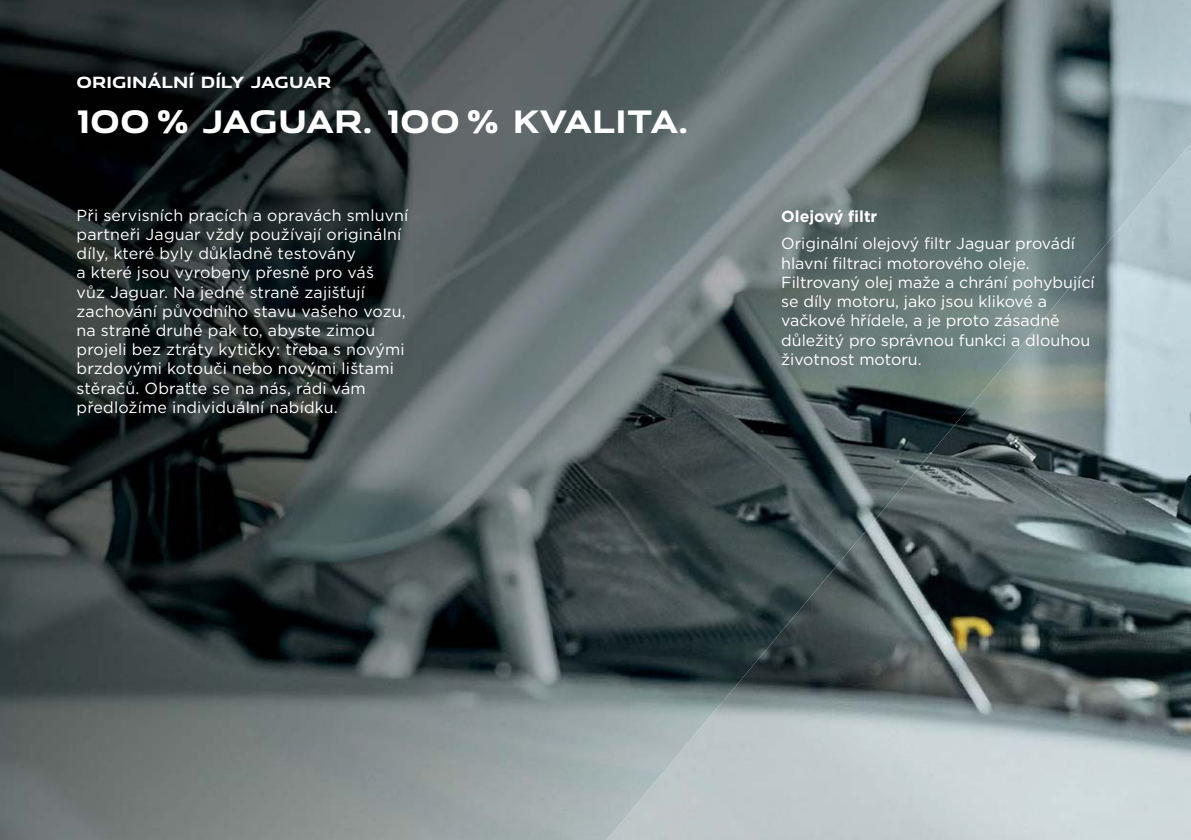
<style>
.page{position:relative;width:1191px;height:840px;background:#fff}
.page>*{position:absolute;margin:0;border:0;box-sizing:border-box;transform-origin:0 0}
.t1{font:700 31px "Jaguar Modern";color:#fff}
.t2{font:16px/19.2px "Gotham";color:#fff}
.t3{font:700 16px "Gotham";color:#fff}
.t4{font:700 15.6px "Jaguar Modern";color:#fff}
</style>
<div class="page">
<img style="left:631px;top:280px;width:560px;height:559px">
<img style="left:0;top:0;width:981px;height:490px">
<img style="left:980px;top:0;width:211px;height:280px">
<img style="left:980px;top:279px;width:99px;height:71px">
<img style="left:980px;top:349px;width:40px;height:47px">
<img style="left:0;top:489px;width:631px;height:350px">
<img style="left:630px;top:489px;width:211px;height:211px">
<img style="left:840px;top:489px;width:62px;height:74px">
<img style="left:630px;top:699px;width:96px;height:71px">
<img style="left:630px;top:769px;width:37px;height:44px">
<p class="t4" style="left:77px;top:73px;width:256px">ORIGINÁLNÍ DÍLY JAGUAR</p>
<h1 class="t1" style="left:77px;top:104px;width:613px">100 % JAGUAR. 100 % KVALITA.</h1>
<p class="t2" style="left:77px;top:206px;width:333px">Při servisních pracích a opravách smluvní partneři Jaguar vždy používají originální díly, které byly důkladně testovány<br>a které jsou vyrobeny přesně pro váš<br>vůz Jaguar. Na jedné straně zajišťují zachování původního stavu vašeho vozu, na straně druhé pak to, abyste zimou projeli bez ztráty kytičky: třeba s novými brzdovými kotouči nebo novými lištami stěračů. Obraťte se na nás, rádi vám předložíme individuální nabídku.</p>
<p class="t3" style="left:781px;top:210px;width:98px">Olejový filtr</p>
<p class="t2" style="left:781px;top:235px;width:315px">Originální olejový filtr Jaguar provádí hlavní filtraci motorového oleje.<br>Filtrovaný olej maže a chrání pohybující se díly motoru, jako jsou klikové a vačkové hřídele, a je proto zásadně důležitý pro správnou funkci a dlouhou životnost motoru.</p>
</div>
